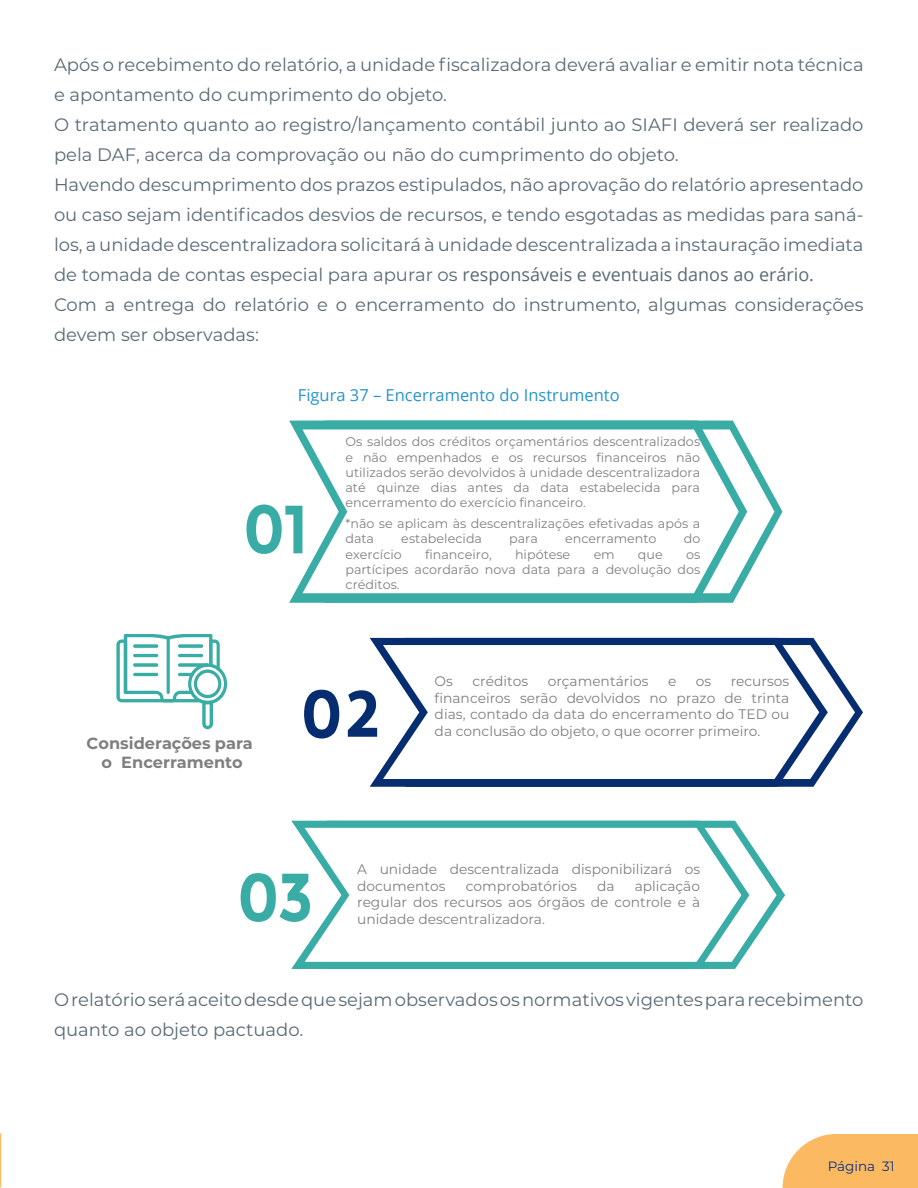
<style>
.page{position:relative;width:918px;height:1188px;background:#fff}
.page>*{position:absolute;margin:0;border:0;box-sizing:border-box;transform-origin:0 0}
.Corpo_do_texto{font:18px/30px "Montserrat";color:#596a76}
.Figuras{font:16.5px "Open Sans";color:#2594d0}
.t1{font:700 16.2px/19.4px "Montserrat";color:#7f7f7f;text-align:center}
.t2{font:13.8px/16.5px "Montserrat";color:#7f7f7f;text-align:justify}
.t3{font:13.5px "Montserrat";color:#0a3082}
.t4{font:12.75px/15.1px "Montserrat";color:#7f7f7f;text-align:justify}
.s1{font-family:"Open Sans"}
</style>
<div class="page">
<svg style="left:783px;top:1134px;width:135px;height:54px;background:#fbbe6f"></svg>
<svg style="left:0;top:1133px;width:1px;height:54px"></svg>
<svg style="left:246px;top:505px;width:43px;height:49px"></svg>
<svg style="left:747px;top:446px;width:35px;height:131px"></svg>
<svg style="left:289px;top:421px;width:458px;height:182px"></svg>
<svg style="left:241px;top:873px;width:50px;height:49px"></svg>
<svg style="left:304px;top:690px;width:35px;height:49px"></svg>
<svg style="left:348px;top:690px;width:22px;height:47px"></svg>
<svg style="left:828px;top:660px;width:35px;height:105px"></svg>
<svg style="left:370px;top:638px;width:458px;height:149px"></svg>
<svg style="left:749px;top:841px;width:36px;height:108px"></svg>
<svg style="left:291px;top:821px;width:458px;height:148px"></svg>
<svg style="left:116px;top:634px;width:111px;height:95px"></svg>
<svg style="left:133px;top:644px;width:25px;height:4px"></svg>
<hr style="left:133px;top:654px;width:25px;height:3px;background:#39ada5;border-radius:2px">
<svg style="left:133px;top:663px;width:25px;height:4px"></svg>
<hr style="left:133px;top:673px;width:25px;height:3px;background:#39ada5;border-radius:2px">
<svg style="left:178px;top:644px;width:25px;height:4px"></svg>
<hr style="left:178px;top:654px;width:25px;height:3px;background:#39ada5;border-radius:2px">
<svg style="left:178px;top:663px;width:30px;height:4px"></svg>
<hr style="left:178px;top:673px;width:16px;height:3px;background:#39ada5;border-radius:2px">
<p class="Corpo_do_texto" style="left:54px;top:49px;width:811px">Após o recebimento do relatório, a unidade fiscalizadora deverá avaliar e emitir nota técnica e apontamento do cumprimento do objeto.</p>
<p class="Corpo_do_texto" style="left:54px;top:109px;width:811px">O tratamento quanto ao registro/lançamento contábil junto ao SIAFI deverá ser realizado pela DAF, acerca da comprovação ou não do cumprimento do objeto.</p>
<p class="Corpo_do_texto" style="left:54px;top:169px;width:811px;text-align:justify">Havendo descumprimento dos prazos estipulados, não aprovação do relatório apresentado ou caso sejam identificados desvios de recursos, e tendo esgotadas as medidas para saná&shy;los, a unidade descentralizadora solicitará à unidade descentralizada a instauração imediata de tomada de contas especial para apurar os <span class="s1">responsáveis e eventuais danos ao erário.</span></p>
<p class="Corpo_do_texto" style="left:54px;top:289px;width:811px">Com a entrega do relatório e o encerramento do instrumento, algumas considerações devem ser observadas:</p>
<p class="Figuras" style="left:298px;top:384px;width:323px">Figura 37 – Encerramento do Instrumento</p>
<p class="t4" style="left:345px;top:434px;width:356px">Os saldos dos créditos orçamentários descentralizados e não empenhados e os recursos financeiros não utilizados serão devolvidos à unidade descentralizadora até quinze dias antes da data estabelecida para encerramento do exercício financeiro.</p>
<p class="t4" style="left:346px;top:516px;width:356px">*não se aplicam às descentralizações efetivadas após a data</p>
<p class="t4" style="left:401px;top:531px;width:82px">estabelecida</p>
<p class="t4" style="left:509px;top:531px;width:30px">para</p>
<p class="t4" style="left:565px;top:531px;width:93px">encerramento</p>
<p class="t4" style="left:684px;top:531px;width:18px">do</p>
<p class="t1" style="left:87px;top:733px;width:168px">Considerações para o Encerramento</p>
<p class="t4" style="left:346px;top:546px;width:58px">exercício</p>
<p class="t4" style="left:425px;top:546px;width:68px">financeiro,</p>
<p class="t4" style="left:515px;top:546px;width:57px">hipótese</p>
<p class="t4" style="left:594px;top:546px;width:23px">em</p>
<p class="t4" style="left:638px;top:546px;width:26px">que</p>
<p class="t4" style="left:346px;top:546px;width:356px;text-indent:341px">os partícipes acordarão nova data para a devolução dos créditos.</p>
<p class="t2" style="left:435px;top:673px;width:20px">Os</p>
<p class="t2" style="left:473px;top:673px;width:57px">créditos</p>
<p class="t2" style="left:548px;top:673px;width:102px">orçamentários</p>
<p class="t2" style="left:668px;top:673px;width:10px">e</p>
<p class="t2" style="left:696px;top:673px;width:17px">os</p>
<p class="t2" style="left:435px;top:673px;width:356px;text-indent:296px">recursos financeiros serão devolvidos no prazo de trinta dias, contado da data do encerramento do TED ou da conclusão do objeto, o que ocorrer primeiro.</p>
<p class="t2" style="left:357px;top:860px;width:345px">A unidade descentralizada disponibilizará os documentos</p>
<p class="t2" style="left:357px;top:877px;width:344px;text-indent:278px">aplicação regular dos recursos aos órgãos de controle e à unidade descentralizadora.</p>
<p class="t2" style="left:466px;top:877px;width:113px">comprobatórios</p>
<p class="t2" style="left:597px;top:877px;width:19px">da</p>
<p class="Corpo_do_texto" style="left:54px;top:984px;width:811px">O relatório será aceito desde que sejam observados os normativos vigentes para recebimento quanto ao objeto pactuado.</p>
<p class="t3" style="left:828px;top:1157px;width:69px">Página 31</p>
</div>
